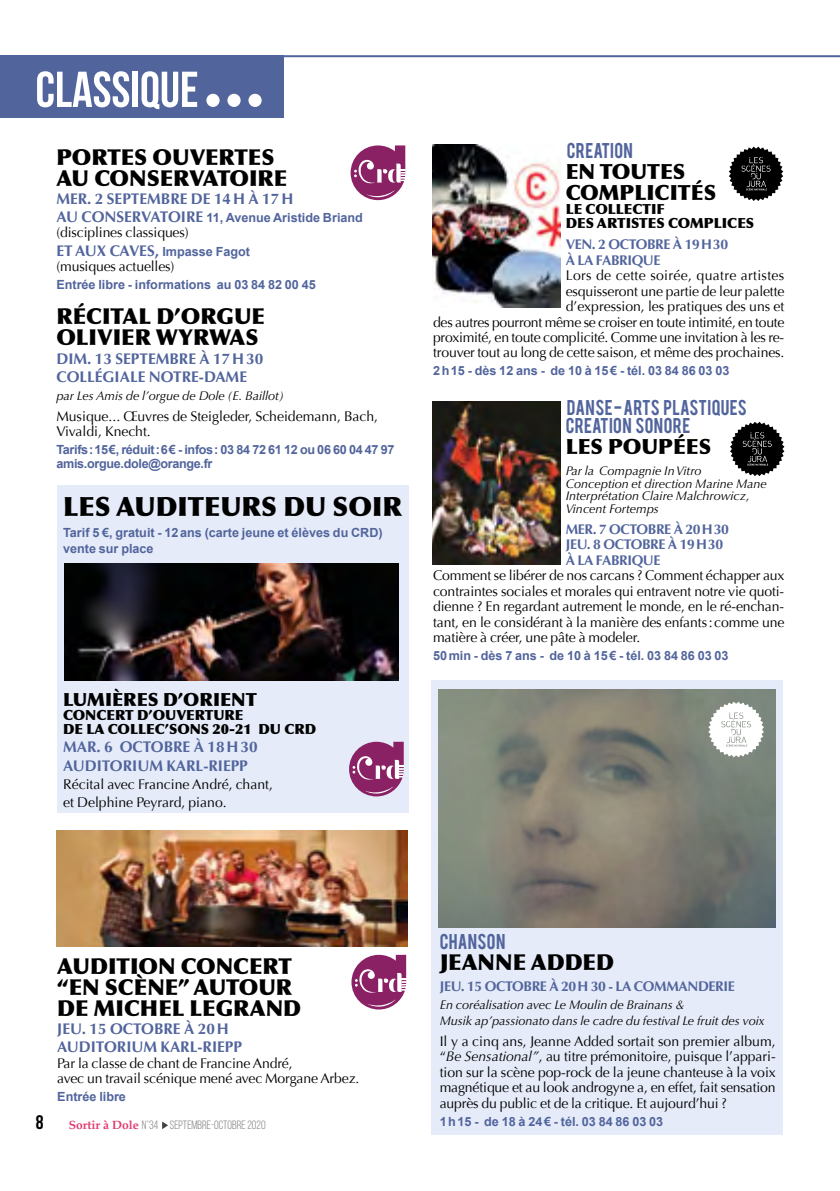
<style>
.page{position:relative;width:840px;height:1191px;background:#fff}
.page>*{position:absolute;margin:0;border:0;box-sizing:border-box;transform-origin:0 0}
.t1{font:700 50.4px "Bebas Neue";color:#fff}
.t2{font:900 26.6px "Optima";color:#000}
.t3{font:900 22px/21px "Optima";color:#000}
.t4{font:900 21px/21px "Optima";color:#000}
.t5{font:700 19.6px "Bebas Neue";color:#000}
.t6{font:900 18.2px "Optima";color:#000}
.t7{font:16.8px/18.2px "Bebas";letter-spacing:.015em;color:#51649c}
.t8{font:700 15.4px/18.2px "Optima";color:#51649c}
.t9{font:14px/15.4px "Optima";letter-spacing:-.01em;color:#000}
.t10{font:700 14px/15.4px "Optima";letter-spacing:-.025em;color:#51649c}
.t11{font:900 14px/14px "Optima";color:#000}
.t12{font:700 12.6px/15.4px "Arial";color:#51649c}
.t13{font:italic 12.6px/12.6px "Optima";color:#000}
.t14{font:700 12.6px/14px "Arial";letter-spacing:-.025em;color:#51649c}
.t15{font:12px "Bebas Neue";color:#7c7b7b}
.s1{font-family:"Optima";font-size:15.4px}
.s2{font-family:"Palatino";font-weight:700;color:#e13b6f}
.s3{font-style:italic}
</style>
<div class="page">
<hr style="left:57px;top:55px;width:782px;height:2px;background:#51649c">
<svg style="left:162px;top:1121px;width:6px;height:8px"></svg>
<div style="left:0;top:55px;width:283px;height:63px;background:#51649c"></div>
<div style="left:206px;top:94px;width:13px;height:13px;background:#fff;border-radius:50%"></div>
<div style="left:227px;top:94px;width:13px;height:13px;background:#fff;border-radius:50%"></div>
<div style="left:248px;top:94px;width:13px;height:13px;background:#fff;border-radius:50%"></div>
<svg style="left:350px;top:145px;width:55px;height:55px"></svg>
<svg style="left:730px;top:422px;width:54px;height:54px"></svg>
<img style="left:432px;top:401px;width:127px;height:163px">
<img style="left:432px;top:145px;width:127px;height:163px">
<svg style="left:729px;top:147px;width:53px;height:54px"></svg>
<div style="left:431px;top:680px;width:351px;height:454px;background:#e5ebf8"></div>
<img style="left:438px;top:689px;width:337px;height:238px">
<svg style="left:351px;top:954px;width:55px;height:55px"></svg>
<img style="left:57px;top:830px;width:351px;height:116px">
<div style="left:57px;top:485px;width:351px;height:328px;background:#e5ebf8"></div>
<svg style="left:349px;top:741px;width:54px;height:55px"></svg>
<img style="left:65px;top:564px;width:333px;height:116px">
<svg style="left:708px;top:701px;width:55px;height:56px;background:#d6d9d6"></svg>
<h1 class="t1" style="left:35px;top:62px;width:164px">CLASSIQUE</h1>
<h3 class="t3" style="left:56px;top:146px;width:232px">PORTES OUVERTES<br>AU CONSERVATOIRE</h3>
<p class="t8" style="left:56px;top:190px;width:238px">MER. 2 SEPTEMBRE DE 14H À 17H</p>
<p class="t12" style="left:56px;top:210px;width:308px"><span class="s1">AU CONSERVATOIRE</span> 11, Avenue Aristide Briand</p>
<p class="t9" style="left:56px;top:225px;width:134px">(disciplines classiques)</p>
<p class="t12" style="left:56px;top:244px;width:195px"><span class="s1">ET AUX CAVES,</span> Impasse Fagot</p>
<p class="t9" style="left:56px;top:259px;width:119px">(musiques actuelles)</p>
<p class="t12" style="left:56px;top:277px;width:261px">Entrée libre - informations au 03 84 82 00 45</p>
<h3 class="t3" style="left:56px;top:306px;width:210px">RÉCITAL D’ORGUE<br>OLIVIER WYRWAS</h3>
<p class="t8" style="left:56px;top:349px;width:208px">DIM. 13 SEPTEMBRE À 17H30<br>COLLÉGIALE NOTRE-DAME</p>
<p class="t13" style="left:56px;top:389px;width:229px">par Les Amis de l’orgue de Dole (E. Baillot)</p>
<p class="t9" style="left:56px;top:408px;width:323px">Musique... Œuvres de Steigleder, Scheidemann, Bach,<br>Vivaldi, Knecht.</p>
<p class="t14" style="left:56px;top:443px;width:339px">Tarifs:15€, réduit:6€ - infos: 03 84 72 61 12 ou 06 60 04 47 97 amis.orgue.dole@orange.fr</p>
<h2 class="t2" style="left:63px;top:490px;width:340px">LES AUDITEURS DU SOIR</h2>
<p class="t12" style="left:63px;top:525px;width:321px">Tarif 5 €, gratuit - 12ans (carte jeune et élèves du CRD) vente sur place</p>
<h3 class="t6" style="left:63px;top:688px;width:195px">LUMIÈRES D’ORIENT</h3>
<p class="t11" style="left:63px;top:708px;width:254px">CONCERT D’OUVERTURE<br>DE LA COLLEC’SONS 20-21 DU CRD</p>
<p class="t8" style="left:63px;top:738px;width:196px">MAR. 6 OCTOBRE À 18H30<br>AUDITORIUM KARL-RIEPP</p>
<p class="t9" style="left:63px;top:775px;width:211px;line-height:18px">Récital avec Francine André, chant, et Delphine Peyrard, piano.</p>
<p class="t7" style="left:566px;top:141px;width:67px">CREATION</p>
<h3 class="t4" style="left:565px;top:161px;width:152px">EN TOUTES<br>COMPLICITÉS</h3>
<p class="t11" style="left:565px;top:202px;width:190px">LE COLLECTIF<br>DES ARTISTES COMPLICES</p>
<p class="t10" style="left:565px;top:237px;width:164px">VEN. 2 OCTOBRE À 19H30<br>À LA FABRIQUE</p>
<p class="t9" style="left:433px;top:268px;width:353px;text-align:right">Lors de cette soirée, quatre artistes<br>esquisseront une partie de leur palette<br>d’expression, les pratiques des uns et<br>des autres pourront même se croiser en toute intimité, en toute proximité, en toute complicité. Comme une invitation à les re&shy;trouver tout au long de cette saison, et même des prochaines.</p>
<p class="t12" style="left:433px;top:363px;width:298px">2h15 - dès 12 ans - de 10 à 15€ - tél. 03 84 86 03 03</p>
<p class="t7" style="left:565px;top:397px;width:183px">DANSE - ARTS PLASTIQUES<br>CREATION SONORE</p>
<h3 class="t4" style="left:565px;top:436px;width:147px">LES POUPÉES</h3>
<p class="t13" style="left:565px;top:465px;width:202px">Par la Compagnie In Vitro<br>Conception et direction Marine Mane<br>Interprétation Claire Malchrowicz,<br>Vincent Fortemps</p>
<p class="t10" style="left:565px;top:522px;width:165px">MER. 7 OCTOBRE À 20H30<br>JEU. 8 OCTOBRE À 19H30<br>À LA FABRIQUE</p>
<p class="t9" style="left:433px;top:568px;width:353px;text-align:justify">Comment se libérer de nos carcans ? Comment échapper aux contraintes sociales et morales qui entravent notre vie quoti&shy;dienne ? En regardant autrement le monde, en le ré-enchan&shy;tant, en le considérant à la manière des enfants:comme une matière à créer, une pâte à modeler.</p>
<p class="t12" style="left:433px;top:648px;width:297px">50min - dès 7 ans - de 10 à 15€ - tél. 03 84 86 03 03</p>
<h3 class="t3" style="left:57px;top:955px;width:245px">AUDITION CONCERT “EN SCÈNE” AUTOUR<br>DE MICHEL LEGRAND</h3>
<p class="t8" style="left:57px;top:1020px;width:186px">JEU. 15 OCTOBRE À 20H<br>AUDITORIUM KARL-RIEPP</p>
<p class="t9" style="left:57px;top:1055px;width:303px">Par la classe de chant de Francine André,<br>avec un travail scénique mené avec Morgane Arbez.</p>
<p class="t12" style="left:57px;top:1089px;width:70px">Entrée libre</p>
<h3 class="t5" style="left:36px;top:1112px;width:9px">8</h3>
<p class="t15" style="left:69px;top:1118px;width:198px"><span class="s2">Sortir à Dole</span> N°34 SEPTEMBRE-OCTOBRE 2020</p>
<p class="t7" style="left:439px;top:931px;width:67px">CHANSON</p>
<h3 class="t3" style="left:439px;top:952px;width:176px">JEANNE ADDED</h3>
<p class="t10" style="left:439px;top:979px;width:296px">JEU. 15 OCTOBRE À 20H 30 - LA COMMANDERIE</p>
<p class="t13" style="left:439px;top:997px;width:326px;line-height:15.4px">En coréalisation avec Le Moulin de Brainans &amp;<br>Musik ap’passionato dans le cadre du festival Le fruit des voix</p>
<p class="t9" style="left:439px;top:1033px;width:337px;text-align:justify">Il y a cinq ans, Jeanne Added sortait son premier album, “<span class="s3">Be Sensational”</span>, au titre prémonitoire, puisque l’appari&shy;tion sur la scène pop-rock de la jeune chanteuse à la voix magnétique et au look androgyne a, en effet, fait sensation auprès du public et de la critique. Et aujourd’hui ?</p>
<p class="t12" style="left:439px;top:1113px;width:225px">1h15 - de 18 à 24€ - tél. 03 84 86 03 03</p>
</div>
